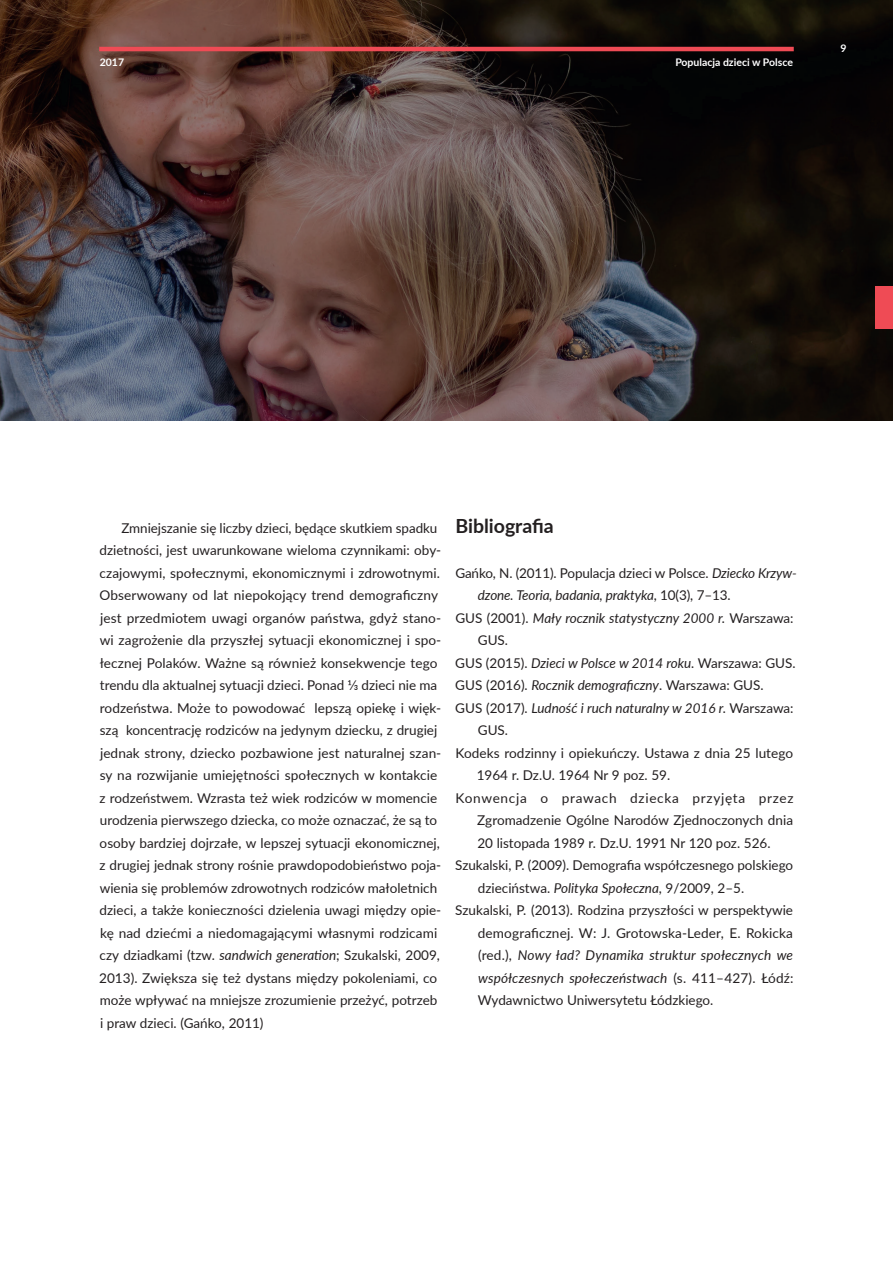
<style>
.page{position:relative;width:893px;height:1263px;background:#fff}
.page>*{position:absolute;margin:0;border:0;box-sizing:border-box;transform-origin:0 0}
.t1{font:700 19.5px "Lato";color:#231f20}
.t2{font:13.5px/22.5px "Lato";color:#231f20}
.t3{font:italic 13.5px "Lato";color:#231f20}
.t4{font:13.5px "Lato";letter-spacing:.05em;color:#231f20}
.t5{font:700 10.5px "Lato";color:#fff}
.s1{font-style:italic}
.s2{font-style:normal}
</style>
<div class="page">
<img style="left:0;top:0;width:893px;height:420px">
<div style="left:876px;top:287px;width:17px;height:42px;background:#ef4b55"></div>
<hr style="left:99px;top:47px;width:695px;height:4px;background:#ef4b55">
<p class="t5" style="left:100px;top:55px;width:26px">2017</p>
<p class="t5" style="left:675px;top:55px;width:119px">Populacja dzieci w Polsce</p>
<p class="t5" style="left:840px;top:40px;width:8px">9</p>
<p class="t2" style="left:99px;top:516px;width:344px;text-indent:22px">Zmniejszanie się liczby dzieci, będące skutkiem spadku dzietności, jest uwarunkowane wieloma czynnikami: oby&shy;czajowymi, społecznymi, ekonomicznymi i zdrowotnymi.<br>Obserwowany od lat niepokojący trend demograficzny jest przedmiotem uwagi organów państwa, gdyż stano&shy;wi zagrożenie dla przyszłej sytuacji ekonomicznej i spo&shy;łecznej Polaków. Ważne są również konsekwencje tego trendu dla aktualnej sytuacji dzieci. Ponad 1/3 dzieci nie ma rodzeństwa. Może to powodować lepszą opiekę i więk&shy;szą koncentrację rodziców na jedynym dziecku, z drugiej jednak strony, dziecko pozbawione jest naturalnej szan&shy;sy na rozwijanie umiejętności społecznych w kontakcie z rodzeństwem. Wzrasta też wiek rodziców w momencie urodzenia pierwszego dziecka, co może oznaczać, że są to osoby bardziej dojrzałe, w lepszej sytuacji ekonomicznej, z drugiej jednak strony rośnie prawdopodobieństwo poja&shy;wienia się problemów zdrowotnych rodziców małoletnich dzieci, a także konieczności dzielenia uwagi między opie&shy;kę nad dziećmi a niedomagającymi własnymi rodzicami czy dziadkami (tzw. <span class="s1">sandwich generation</span>; Szukalski, 2009, 2013). Zwiększa się też dystans między pokoleniami, co może wpływać na mniejsze zrozumienie przeżyć, potrzeb i praw dzieci. (Gańko, 2011)</p>
<h1 class="t1" style="left:455px;top:511px;width:100px">Bibliografia</h1>
<p class="t2" style="left:455px;top:561px;width:343px">Gańko, N. (2011). Populacja dzieci w Polsce. <span class="s1">Dziecko Krzyw-</span></p>
<p class="t3" style="left:478px;top:586px;width:254px">dzone. Teoria, badania, praktyka<span class="s2">, 10(3), 7–13.</span></p>
<p class="t3" style="left:455px;top:608px;width:340px"><span class="s2">GUS (2001).</span> Mały rocznik statystyczny 2000 r. <span class="s2">Warszawa:</span></p>
<p class="t2" style="left:478px;top:628px;width:32px">GUS.</p>
<p class="t2" style="left:455px;top:651px;width:342px">GUS (2015). <span class="s1">Dzieci w Polsce w 2014 roku.</span> Warszawa: GUS.</p>
<p class="t2" style="left:455px;top:673px;width:310px">GUS (2016). <span class="s1">Rocznik demograficzny</span>. Warszawa: GUS.</p>
<p class="t3" style="left:455px;top:698px;width:340px"><span class="s2">GUS (2017).</span> Ludność i ruch naturalny w 2016 r. <span class="s2">Warszawa:</span></p>
<p class="t2" style="left:478px;top:718px;width:32px">GUS.</p>
<p class="t2" style="left:456px;top:741px;width:339px">Kodeks rodzinny i opiekuńczy. Ustawa z dnia 25 lutego</p>
<p class="t2" style="left:477px;top:763px;width:195px">1964 r. Dz.U. 1964 Nr 9 poz. 59.</p>
<p class="t4" style="left:456px;top:788px;width:339px">Konwencja o prawach dziecka przyjęta przez</p>
<p class="t2" style="left:477px;top:808px;width:317px">Zgromadzenie Ogólne Narodów Zjednoczonych dnia</p>
<p class="t2" style="left:477px;top:831px;width:295px">20 listopada 1989 r. Dz.U. 1991 Nr 120 poz. 526.</p>
<p class="t2" style="left:455px;top:853px;width:339px">Szukalski, P. (2009). Demografia współczesnego polskiego</p>
<p class="t2" style="left:478px;top:876px;width:268px">dzieciństwa. <span class="s1">Polityka Społeczna</span>, 9/2009, 2–5.</p>
<p class="t2" style="left:455px;top:898px;width:339px">Szukalski, P. (2013). Rodzina przyszłości w perspektywie</p>
<p class="t2" style="left:478px;top:921px;width:317px">demograficznej. W: J. Grotowska-Leder, E. Rokicka</p>
<p class="t3" style="left:478px;top:946px;width:317px"><span class="s2">(red.),</span> Nowy ład? Dynamika struktur społecznych we</p>
<p class="t3" style="left:478px;top:968px;width:317px">współczesnych społeczeństwach <span class="s2">(s. 411–427). Łódź:</span></p>
<p class="t2" style="left:478px;top:988px;width:237px">Wydawnictwo Uniwersytetu Łódzkiego.</p>
</div>
